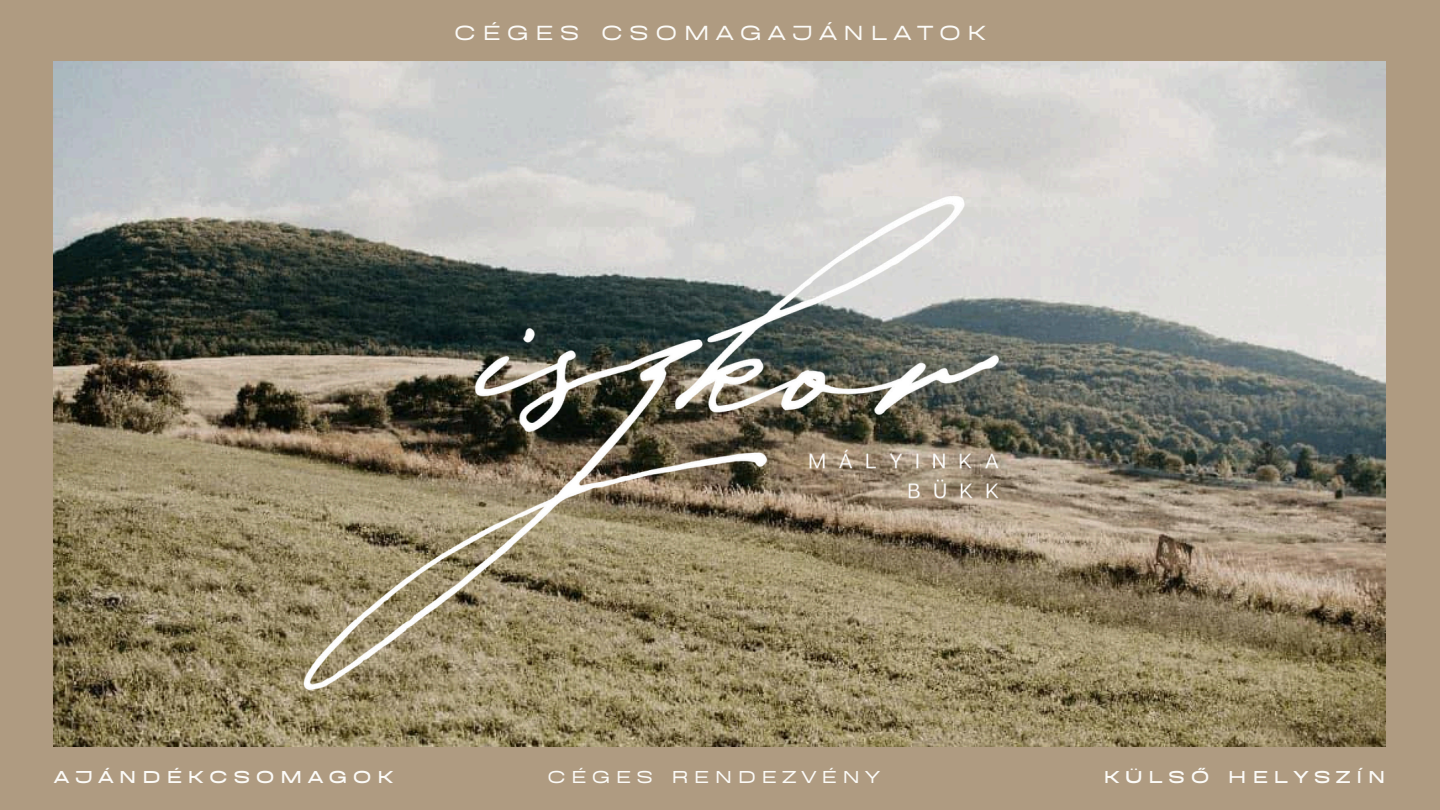
<style>
.page{position:relative;width:1440px;height:810px;background:#af9b81}
.page>*{position:absolute;margin:0;border:0;box-sizing:border-box;transform-origin:0 0}
.t1{font:700 23.6px "BD Sans";letter-spacing:.245em;color:#fcfbf8}
.t2{font:900 20px "BD Sans";letter-spacing:.245em;color:#fcfbf8}
.t3{font:700 20px "BD Sans";letter-spacing:.245em;color:#fcfbf8}
</style>
<div class="page">
<img style="left:54px;top:61px;width:1332px;height:686px">
<img style="left:272px;top:61px;width:896px;height:686px">
<h1 class="t1" style="left:454px;top:16px;width:534px">CÉGES CSOMAGAJÁNLATOK</h1>
<p class="t2" style="left:54px;top:762px;width:341px">AJÁNDÉKCSOMAGOK</p>
<p class="t3" style="left:547px;top:762px;width:335px">CÉGES RENDEZVÉNY</p>
<p class="t2" style="left:1103px;top:762px;width:284px">KÜLSŐ HELYSZÍN</p>
</div>
